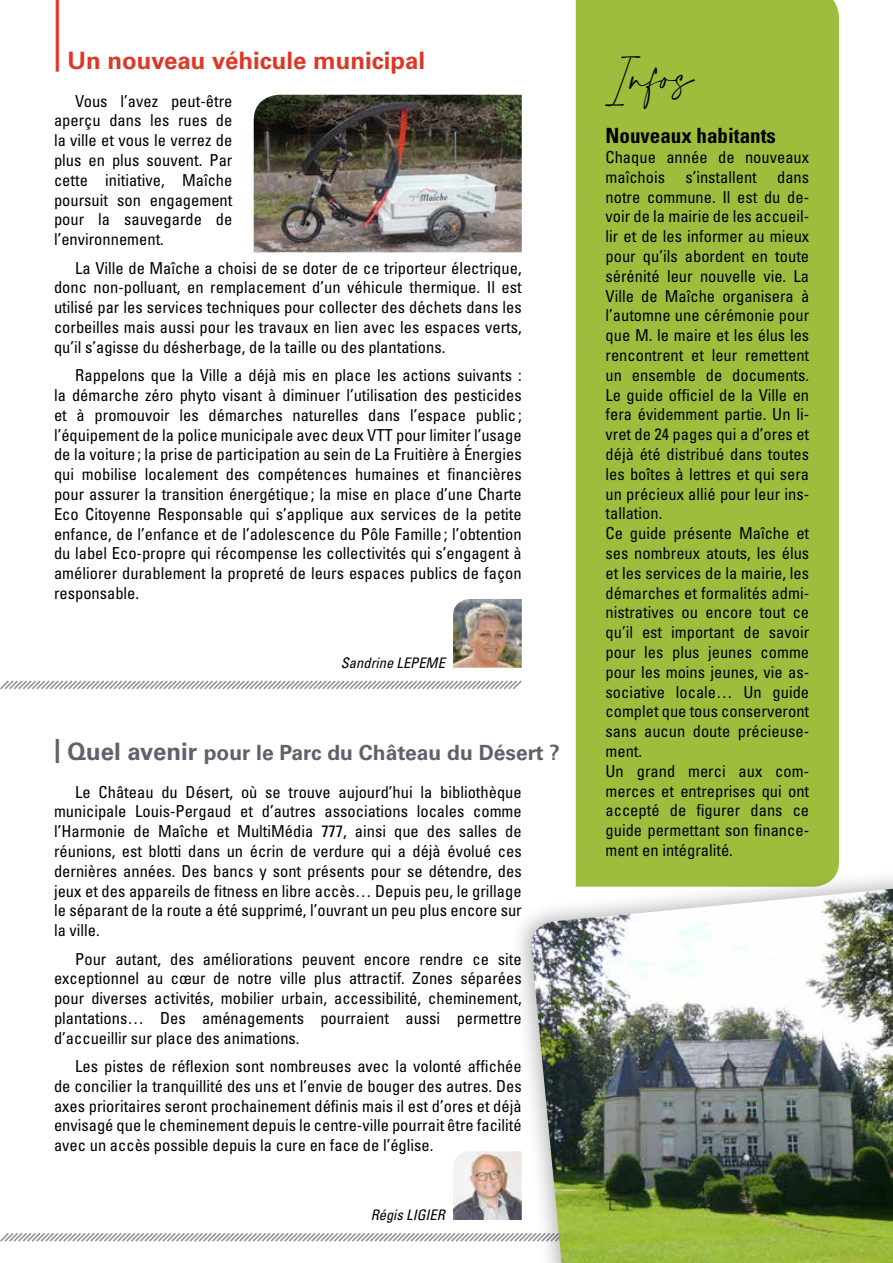
<style>
.page{position:relative;width:893px;height:1263px;background:#fff}
.page>*{position:absolute;margin:0;border:0;box-sizing:border-box;transform-origin:0 0}
.t1{font:700 86.4px "Univers LT Std";color:#dd3827;scale:.28 1}
.t2{font:28.5px "Amalfi Coast";color:#000}
.t3{font:700 24px "Univers LT Std";color:#dd3827}
.t4{font:700 21px "Univers LT Std";color:#5e626c}
.t5{font:700 condensed 21px "Univers LT Std";color:#000}
.t6{font:condensed 16.5px/19.8px "Univers LT Std";color:#000;text-align:justify}
.t7{font:italic condensed 14.55px "Univers LT Std";color:#000}
.s1{font-size:24px}
</style>
<div class="page">
<img style="left:453px;top:1151px;width:56px;height:69px">
<img style="left:453px;top:599px;width:69px;height:69px">
<svg style="left:0;top:1233px;width:509px;height:9px"></svg>
<svg style="left:0;top:680px;width:522px;height:10px"></svg>
<img style="left:254px;top:95px;width:268px;height:157px">
<div style="left:576px;top:0;width:263px;height:867px;background:#9ebd3d"></div>
<div style="left:509px;top:867px;width:384px;height:396px;background:#000;opacity:.3"></div>
<img style="left:529px;top:889px;width:364px;height:374px">
<h1 class="t1" style="left:54px;top:-31px;width:25px">|</h1>
<h3 class="t3" style="left:67px;top:47px;width:359px">Un nouveau véhicule municipal</h3>
<h2 class="t2" style="left:605px;top:62px;width:90px">Infos</h2>
<p class="t5" style="left:605px;top:123px;width:172px">Nouveaux habitants</p>
<p class="t6" style="left:605px;top:147px;width:205px;text-align:left">Chaque année de nouveaux maîchois s’installent dans notre commune. Il est du de&shy;voir de la mairie de les accueil&shy;lir et de les informer au mieux pour qu’ils abordent en toute sérénité leur nouvelle vie. La<br>Ville de Maîche organisera à l’automne une cérémonie pour que M. le maire et les élus les rencontrent et leur remettent un ensemble de documents.<br>Le guide officiel de la Ville en fera évidemment partie. Un li&shy;vret de 24 pages qui a d’ores et déjà été distribué dans toutes les boîtes à lettres et qui sera un précieux allié pour leur ins&shy;tallation.<br>Ce guide présente Maîche et ses nombreux atouts, les élus et les services de la mairie, les démarches et formalités admi&shy;nistratives ou encore tout ce qu’il est important de savoir pour les plus jeunes comme pour les moins jeunes, vie as&shy;sociative locale… Un guide complet que tous conserveront sans aucun doute précieuse&shy;ment.<br>Un grand merci aux com&shy;merces et entreprises qui ont accepté de figurer dans ce guide permettant son finance&shy;ment en intégralité.</p>
<p class="t6" style="left:54px;top:91px;width:180px;text-indent:21px">Vous l’avez peut-être aperçu dans les rues de la ville et vous le verrez de plus en plus souvent. Par cette initiative, Maîche poursuit son engagement pour la sauvegarde de l’environnement.</p>
<p class="t6" style="left:54px;top:258px;width:469px;text-indent:21px">La Ville de Maîche a choisi de se doter de ce triporteur électrique, donc non-polluant, en remplacement d’un véhicule thermique. Il est utilisé par les services techniques pour collecter des déchets dans les corbeilles mais aussi pour les travaux en lien avec les espaces verts, qu’il s’agisse du désherbage, de la taille ou des plantations.</p>
<p class="t6" style="left:54px;top:365px;width:469px;text-indent:21px">Rappelons que la Ville a déjà mis en place les actions suivants : la démarche zéro phyto visant à diminuer l’utilisation des pesticides et à promouvoir les démarches naturelles dans l’espace public; l’équipement de la police municipale avec deux VTT pour limiter l’usage de la voiture ; la prise de participation au sein de La Fruitière à Énergies qui mobilise localement des compétences humaines et financières pour assurer la transition énergétique ; la mise en place d’une Charte Eco Citoyenne Responsable qui s’applique aux services de la petite enfance, de l’enfance et de l’adolescence du Pôle Famille ; l’obtention du label Eco-propre qui récompense les collectivités qui s’engagent à améliorer durablement la propreté de leurs espaces publics de façon responsable.</p>
<p class="t7" style="left:341px;top:653px;width:106px">Sandrine LEPEME</p>
<p class="t4" style="left:54px;top:740px;width:507px"><span class="s1">| Quel avenir</span> pour le Parc du Château du Désert ?</p>
<p class="t6" style="left:54px;top:781px;width:469px;text-indent:21px">Le Château du Désert, où se trouve aujourd’hui la bibliothèque municipale Louis-Pergaud et d’autres associations locales comme l’Harmonie de Maîche et MultiMédia 777, ainsi que des salles de réunions, est blotti dans un écrin de verdure qui a déjà évolué ces dernières années. Des bancs y sont présents pour se détendre, des jeux et des appareils de fitness en libre accès… Depuis peu, le grillage le séparant de la route a été supprimé, l’ouvrant un peu plus encore sur la ville.</p>
<p class="t6" style="left:54px;top:948px;width:469px;text-indent:21px">Pour autant, des améliorations peuvent encore rendre ce site exceptionnel au cœur de notre ville plus attractif. Zones séparées pour diverses activités, mobilier urbain, accessibilité, cheminement, plantations… Des aménagements pourraient aussi permettre d’accueillir sur place des animations.</p>
<p class="t6" style="left:54px;top:1056px;width:469px;text-indent:21px">Les pistes de réflexion sont nombreuses avec la volonté affichée de concilier la tranquillité des uns et l’envie de bouger des autres. Des axes prioritaires seront prochainement définis mais il est d’ores et déjà envisagé que le cheminement depuis le centre-ville pourrait être facilité avec un accès possible depuis la cure en face de l’église.</p>
<p class="t7" style="left:371px;top:1205px;width:76px">Régis LIGIER</p>
</div>
